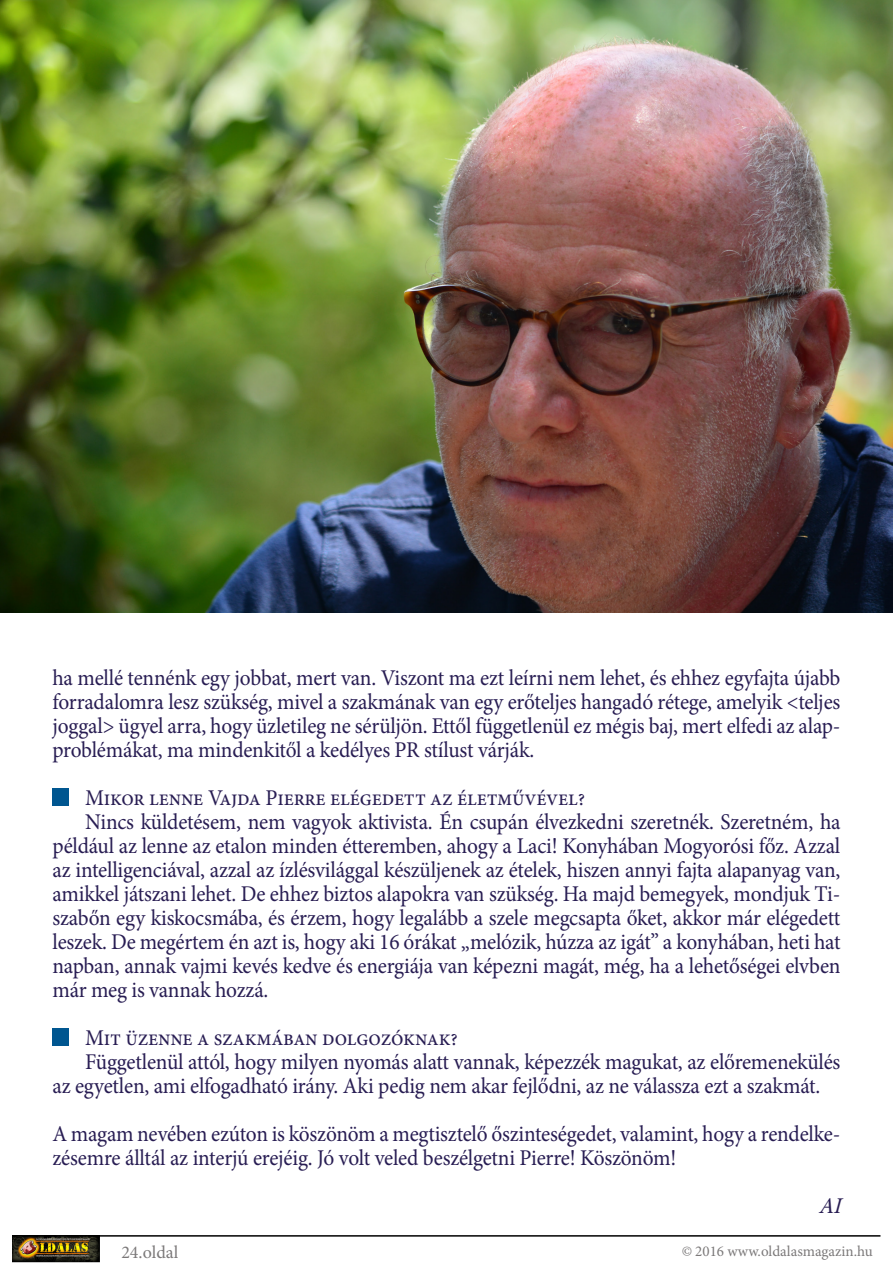
<style>
.page{position:relative;width:893px;height:1263px;background:#fff}
.page>*{position:absolute;margin:0;border:0;box-sizing:border-box;transform-origin:0 0}
.t1{font:22.5px/24px "Minion Pro";letter-spacing:-.01em;color:#281d53;text-align:justify;scale:.95 1}
.t2{font:italic 22.5px "Minion Pro";color:#281d53;scale:.95 1}
.t3{font:18px "Minion Pro";color:#231f20}
.t4{font:15px "Minion Pro";color:#231f20}
</style>
<div class="page">
<img style="left:12px;top:1236px;width:88px;height:27px">
<hr style="left:12px;top:1235px;width:868px;height:1px;background:#000">
<div style="left:53px;top:788px;width:16px;height:17px;background:#005690"></div>
<div style="left:53px;top:1028px;width:16px;height:17px;background:#005690"></div>
<img style="left:0;top:0;width:893px;height:613px">
<p class="t1" style="left:53px;top:666px;width:831px">ha mellé tennénk egy jobbat, mert van. Viszont ma ezt leírni nem lehet, és ehhez egyfajta újabb forradalomra lesz szükség, mivel a szakmának van egy erőteljes hangadó rétege, amelyik &lt;teljes joggal&gt; ügyel arra, hogy üzletileg ne sérüljön. Ettől függetlenül ez mégis baj, mert elfedi az alap&shy;problémákat, ma mindenkitől a kedélyes PR stílust várják.</p>
<p class="t1" style="left:85px;top:786px;width:528px">Mikor lenne Vajda Pierre elégedett az életművével?</p>
<p class="t1" style="left:53px;top:810px;width:831px;text-indent:33px">Nincs küldetésem, nem vagyok aktivista. Én csupán élvezkedni szeretnék. Szeretném, ha például az lenne az etalon minden étteremben, ahogy a Laci! Konyhában Mogyorósi főz. Azzal az intelligenciával, azzal az ízlésvilággal készüljenek az ételek, hiszen annyi fajta alapanyag van, amikkel játszani lehet. De ehhez biztos alapokra van szükség. Ha majd bemegyek, mondjuk Ti&shy;szabőn egy kiskocsmába, és érzem, hogy legalább a szele megcsapta őket, akkor már elégedett leszek. De megértem én azt is, hogy aki 16 órákat „melózik, húzza az igát” a konyhában, heti hat napban, annak vajmi kevés kedve és energiája van képezni magát, még, ha a lehetőségei elvben már meg is vannak hozzá.</p>
<p class="t1" style="left:85px;top:1026px;width:394px">Mit üzenne a szakmában dolgozóknak?</p>
<p class="t1" style="left:53px;top:1050px;width:831px;text-indent:33px">Függetlenül attól, hogy milyen nyomás alatt vannak, képezzék magukat, az előremenekülés az egyetlen, ami elfogadható irány. Aki pedig nem akar fejlődni, az ne válassza ezt a szakmát.</p>
<p class="t1" style="left:53px;top:1122px;width:831px">A magam nevében ezúton is köszönöm a megtisztelő őszinteségedet, valamint, hogy a rendelke&shy;zésemre álltál az interjú erejéig. Jó volt veled beszélgetni Pierre! Köszönöm!</p>
<p class="t2" style="left:819px;top:1191px;width:33px">AI</p>
<p class="t3" style="left:121px;top:1240px;width:59px">24.oldal</p>
<p class="t4" style="left:681px;top:1241px;width:193px">© 2016 www.oldalasmagazin.hu</p>
</div>
